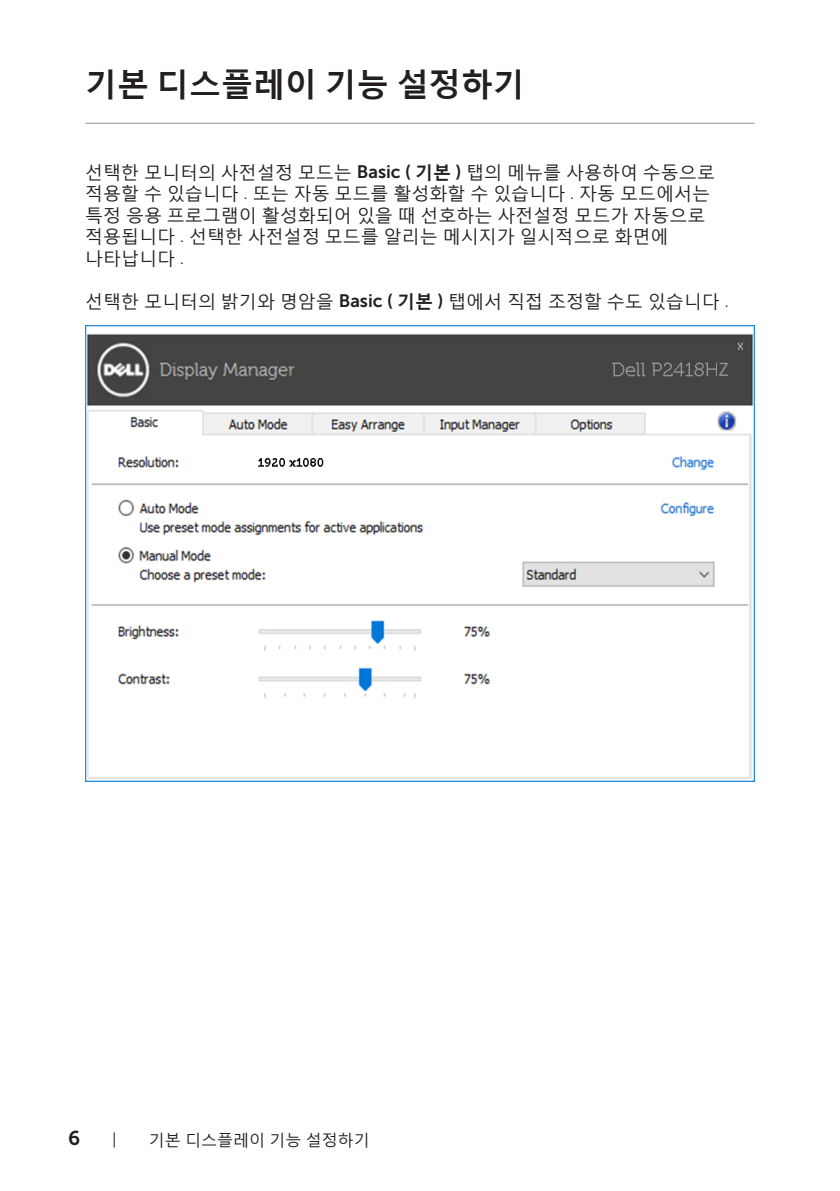
<style>
.page{position:relative;width:840px;height:1191px;background:#fff}
.page>*{position:absolute;margin:0;border:0;box-sizing:border-box;transform-origin:0 0}
.Contents{font:700 32px "Malgun Gothic";color:#231f20}
.t1{font:20px "Museo Sans For Dell 700";color:#231f20}
.t2{font:18.4px "Arial Narrow";color:#959595}
.text{font:18px/21.6px "Malgun Gothic";color:#231f20}
.t3{font:16px "Malgun Gothic";color:#231f20}
.t4{font:16px "Museo Sans For Dell 300";color:#231f20}
.s1{font-family:"Museo Sans For Dell 700"}
.s2{font-weight:700}
.s3{font-family:"Museo Sans For Dell 300"}
</style>
<div class="page">
<hr style="left:85px;top:123px;width:669px;height:1px;background:#939598">
<img style="left:85px;top:326px;width:669px;height:455px">
<div style="left:717px;top:360px;width:14px;height:18px;background:#444"></div>
<p class="Contents" style="left:85px;top:63px;width:441px">기본 디스플레이 기능 설정하기</p>
<p class="text" style="left:85px;top:161px;width:631px">선택한 모니터의 사전설정 모드는 <span class="s1">Basic (</span> <span class="s2">기본</span> <span class="s1">)</span> 탭의 메뉴를 사용하여 수동으로 적용할 수 있습니다 <span class="s3">.</span> 또는 자동 모드를 활성화할 수 있습니다 <span class="s3">.</span> 자동 모드에서는 특정 응용 프로그램이 활성화되어 있을 때 선호하는 사전설정 모드가 자동으로 적용됩니다 <span class="s3">.</span> 선택한 사전설정 모드를 알리는 메시지가 일시적으로 화면에 나타납니다 <span class="s3">.</span></p>
<p class="text" style="left:85px;top:290px;width:644px">선택한 모니터의 밝기와 명암을 <span class="s1">Basic (</span> <span class="s2">기본</span> <span class="s1">)</span> 탭에서 직접 조정할 수도 있습니다 <span class="s3">.</span></p>
<p class="t1" style="left:68px;top:1126px;width:14px">6</p>
<p class="t4" style="left:112px;top:1130px;width:6px">|</p>
<p class="t3" style="left:149px;top:1129px;width:222px">기본 디스플레이 기능 설정하기</p>
<p class="t2" style="left:718px;top:356px;width:11px">Z</p>
</div>
